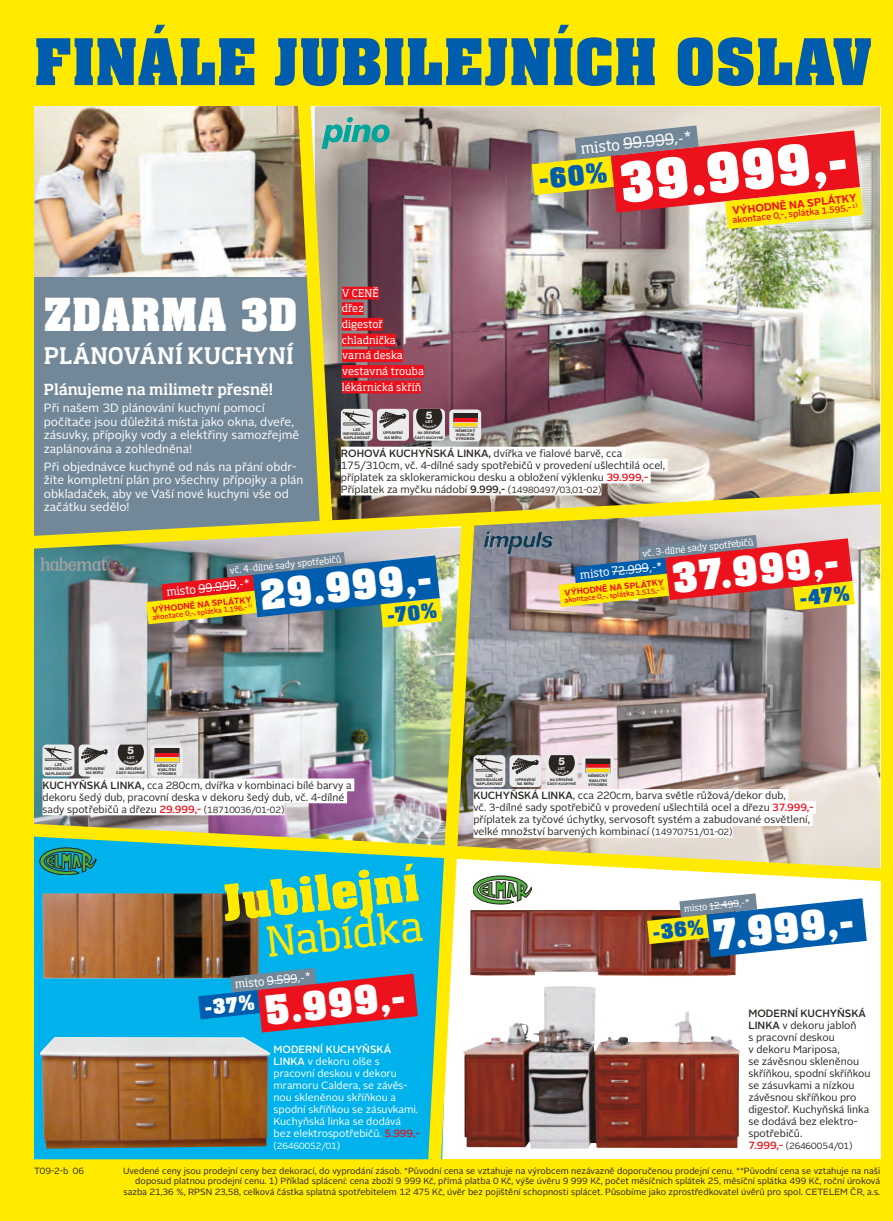
<style>
.page{position:relative;width:893px;height:1221px;background:#fff}
.page>*{position:absolute;margin:0;border:0;box-sizing:border-box;transform-origin:0 0}
.t1{font:700 70.2px "Aachen Com";color:#005dae}
.t2{font:700 60px "Aachen Com";color:#fff}
.t3{font:700 54.3px "Aachen Com";color:#ffea00}
.t4{font:700 49.5px "Aachen Com";letter-spacing:.005em;color:#fff}
.t5{font:700 45px "Aachen Com";color:#fff}
.t6{font:700 43.5px "Aachen Com";color:#fff}
.t7{font:40.65px "Soho Pro";color:#ffea00}
.t8{font:700 30px "Aachen Com";color:#005dae}
.t9{font:500 22.5px "Soho Pro";letter-spacing:.005em;color:#fff}
.t10{font:700 22.5px "Aachen Com";color:#005dae}
.t11{font:700 22.5px "Aachen Com";color:#fff}
.t12{font:500 15px "Soho Pro";letter-spacing:-.005em;color:#fff}
.t13{font:15px "Soho Pro";color:#fff}
.t14{font:12px/13.5px "Alright Sans MX Regular";color:#fff}
.t15{font:11.25px "Soho Pro";color:#fff}
.t16{font:10.8px "Alright Sans MX Bold";color:#ed111c}
.t17{font:10.5px/12px "Alright Sans MX Regular";color:#2a2521}
.t18{font:10.5px/12px "Alright Sans MX Regular";color:#fff}
.t19{font:10.5px/15.8px "Soho Pro";letter-spacing:.005em;color:#fff}
.t20{font:10.5px "Alright Sans MX Medium";color:#2a2521}
.t21{font:10.5px "Alright Sans MX Medium";color:#fff}
.t22{font:800 10.5px "Helvetica Neue LT Pro";color:#ebebeb}
.t23{font:9px/10.5px "Alright Sans MX Regular";color:#2a2521;text-align:right}
.t24{font:9px "Soho Pro";color:#fff}
.t25{font:9px "Alright Sans MX Medium";color:#ed111c}
.t26{font:9px "Alright Sans MX Regular";letter-spacing:-.005em;color:#fff}
.t27{font:8.7px "Alright Sans MX Bold";color:#ed111c}
.t28{font:7.2px "Alright Sans MX Medium";color:#ed111c}
.t29{font:700 3.75px/4.2px "Helvetica Neue LT Pro";letter-spacing:.03em;color:#2a2521;text-align:center}
.t30{font:800 3.75px "Helvetica Neue LT Pro";color:#ebebeb}
.t31{font:700 3.45px/4.1px "Helvetica Neue LT Pro";letter-spacing:.01em;color:#2a2521;text-align:center}
.s1{font-family:"Alright Sans MX Medium"}
.s2{font-family:"Alright Sans MX Medium";color:#ed111c}
.s3{font-size:9px}
.s4{font-family:"Alright Sans MX Medium";font-size:10.5px;color:#ed111c}
</style>
<div class="page">
<div style="left:0;top:0;width:893px;height:1220px;background:#ffea00"></div>
<div style="left:34px;top:881px;width:84px;height:278px;background:#00b2ec"></div>
<div style="left:34px;top:276px;width:84px;height:214px;background:#728898"></div>
<img style="left:34px;top:106px;width:84px;height:170px">
<img style="left:867px;top:106px;width:13px;height:384px">
<img style="left:867px;top:549px;width:13px;height:274px">
<img style="left:34px;top:549px;width:84px;height:274px">
<div style="left:43px;top:778px;width:311px;height:13px;background:#fff"></div>
<div style="left:43px;top:790px;width:304px;height:13px;background:#fff"></div>
<div style="left:43px;top:802px;width:241px;height:13px;background:#fff"></div>
<svg style="left:40px;top:556px;width:69px;height:15px"></svg>
<img style="left:40px;top:893px;width:78px;height:255px">
<div style="left:79px;top:744px;width:31px;height:32px;background:#ebebeb;border-radius:4px"></div>
<svg style="left:81px;top:747px;width:27px;height:16px"></svg>
<div style="left:115px;top:744px;width:32px;height:32px;background:#ebebeb;border-radius:4px"></div>
<div style="left:43px;top:744px;width:31px;height:32px;background:#ebebeb;border-radius:4px"></div>
<svg style="left:44px;top:746px;width:28px;height:18px"></svg>
<svg style="left:34px;top:490px;width:847px;height:59px;fill:#728898"></svg>
<svg style="left:34px;top:823px;width:847px;height:58px"></svg>
<img style="left:118px;top:106px;width:749px;height:1054px">
<h1 class="t1" style="left:34px;top:23px;width:839px">FINÁLE JUBILEJNÍCH OSLAV</h1>
<h3 class="t4" style="left:44px;top:287px;width:256px">ZDARMA 3D</h3>
<h3 class="t9" style="left:44px;top:339px;width:251px">PLÁNOVÁNÍ KUCHYNÍ</h3>
<h3 class="t12" style="left:44px;top:378px;width:231px">Plánujeme na milimetr přesně!</h3>
<p class="t14" style="left:44px;top:401px;width:257px">Při našem 3D plánování kuchyní pomocí počítače jsou důležitá místa jako okna, dveře, zásuvky, přípojky vody a elektřiny samozřejmě zaplánována a zohledněna!</p>
<p class="t14" style="left:44px;top:460px;width:261px">Při objednávce kuchyně od nás na přání obdr&shy;žíte kompletní plán pro všechny přípojky a plán obkladaček, aby ve Vaší nové kuchyni vše od začátku sedělo!</p>
<p class="t19" style="left:342px;top:284px;width:38px">V CENĚ</p>
<p class="t19" style="left:342px;top:316px;width:42px">digestoř</p>
<p class="t19" style="left:342px;top:300px;width:23px">dřez</p>
<p class="t19" style="left:342px;top:331px;width:84px">chladnička varná deska vestavná trouba lékárnická skříň</p>
<p class="t29" style="left:343px;top:427px;width:30px">LZE<br>INDIVIDUÁLNĚ<br>NAPLÁNOVAT</p>
<p class="t22" style="left:426px;top:409px;width:8px">5</p>
<p class="t30" style="left:426px;top:420px;width:9px">LET</p>
<p class="t31" style="left:415px;top:431px;width:30px">NA DŘEVĚNÉ<br>ČÁSTI KUCHYNĚ</p>
<p class="t29" style="left:383px;top:431px;width:21px">UPRAVENÍ<br>NA MÍRU</p>
<p class="t29" style="left:456px;top:428px;width:21px;text-align:left">NĚMECKÝ<br>KVALITNÍ<br>VÝROBEK</p>
<h3 class="t13" style="left:580px;top:138px;width:113px;rotate:-6deg">misto 99.999,-*</h3>
<h3 class="t8" style="left:537px;top:163px;width:71px;rotate:-6deg">-60%</h3>
<h2 class="t2" style="left:617px;top:150px;width:230px;rotate:-6deg">39.999,-</h2>
<p class="t16" style="left:732px;top:203px;width:126px;rotate:-6deg">VÝHODNĚ NA SPLÁTKY</p>
<p class="t25" style="left:732px;top:214px;width:127px;rotate:-6deg">AKONTACE 0,-, SPLÁTKA 1.595,- <sup>1)</sup></p>
<p class="t17" style="left:341px;top:447px;width:326px"><span class="s1">ROHOVÁ KUCHYŇSKÁ LINKA,</span> dvířka ve fialové barvě, cca 175/310cm, vč. 4-dílné sady spotřebičů v provedení ušlechtilá ocel, příplatek za sklokeramickou desku a obložení výklenku <span class="s2">39.999,- </span>Příplatek za myčku nádobí <span class="s1">9.999,-</span> <span class="s3">(14980497/03,01-02)</span></p>
<p class="t24" style="left:229px;top:564px;width:114px;rotate:-6deg">vč. 4-dílné sady spotřebičů</p>
<h3 class="t5" style="left:257px;top:570px;width:174px;rotate:-6deg">29.999,-</h3>
<p class="t15" style="left:166px;top:584px;width:85px;rotate:-6deg">misto 99.999,-*</p>
<p class="t27" style="left:152px;top:603px;width:101px;rotate:-6deg">VÝHODNĚ NA SPLÁTKY</p>
<h3 class="t10" style="left:386px;top:603px;width:52px;rotate:-6deg">-70%</h3>
<p class="t28" style="left:152px;top:612px;width:102px;rotate:-6deg">AKONTACE 0,-, SPLÁTKA 1.196,- <sup>1)</sup></p>
<p class="t24" style="left:641px;top:547px;width:114px;rotate:-6deg">vč. 3-dílné sady spotřebičů</p>
<h3 class="t5" style="left:670px;top:553px;width:169px;rotate:-6deg">37.999,-</h3>
<p class="t15" style="left:579px;top:567px;width:84px;rotate:-6deg">misto 72.999,-*</p>
<p class="t27" style="left:564px;top:586px;width:101px;rotate:-6deg">VÝHODNĚ NA SPLÁTKY</p>
<h3 class="t10" style="left:798px;top:586px;width:52px;rotate:-6deg">-47%</h3>
<p class="t28" style="left:564px;top:595px;width:102px;rotate:-6deg">AKONTACE 0,-, SPLÁTKA 1.515,- <sup>1)</sup></p>
<p class="t22" style="left:128px;top:744px;width:8px">5</p>
<p class="t30" style="left:127px;top:755px;width:9px">LET</p>
<p class="t31" style="left:116px;top:766px;width:30px">NA DŘEVĚNÉ<br>ČÁSTI KUCHYNĚ</p>
<p class="t29" style="left:44px;top:762px;width:30px">LZE<br>INDIVIDUÁLNĚ<br>NAPLÁNOVAT</p>
<p class="t29" style="left:157px;top:763px;width:21px;text-align:left">NĚMECKÝ<br>KVALITNÍ<br>VÝROBEK</p>
<p class="t29" style="left:85px;top:766px;width:21px">UPRAVENÍ<br>NA MÍRU</p>
<p class="t17" style="left:43px;top:779px;width:311px"><span class="s1">KUCHYŇSKÁ LINKA,</span> cca 280cm, dvířka v kombinaci bílé barvy a dekoru šedý dub, pracovní deska v dekoru šedý dub, vč. 4-dílné sady spotřebičů a dřezu <span class="s2">29.999,-</span> <span class="s3">(18710036/01-02)</span></p>
<h3 class="t3" style="left:220px;top:873px;width:200px;rotate:-6deg">JUBILEJNÍ</h3>
<h3 class="t7" style="left:263px;top:914px;width:159px;rotate:-6deg">Nabídka</h3>
<p class="t15" style="left:234px;top:976px;width:78px;rotate:-6deg">misto 9.599,-*</p>
<h3 class="t6" style="left:262px;top:986px;width:143px;rotate:-6deg">5.999,-</h3>
<h3 class="t11" style="left:203px;top:994px;width:52px;rotate:-6deg">-37%</h3>
<p class="t21" style="left:274px;top:1041px;width:119px">MODERNÍ KUCHYŇSKÁ</p>
<p class="t18" style="left:274px;top:1055px;width:148px"><span class="s1">LINKA</span> v dekoru olše s pracovní deskou v dekoru mramoru Caldera, se závěs&shy;nou skleněnou skříňkou a spodní skříňkou se zásuvkami.<br>Kuchyňská linka se dodává bez elektrospotřebičů. <span class="s2">5.999,-</span></p>
<p class="t26" style="left:274px;top:1139px;width:68px">(26460052/01)</p>
<p class="t22" style="left:558px;top:755px;width:8px">5</p>
<p class="t30" style="left:558px;top:766px;width:9px">LET</p>
<p class="t31" style="left:547px;top:777px;width:30px">NA DŘEVĚNÉ<br>ČÁSTI KUCHYNĚ</p>
<p class="t29" style="left:475px;top:773px;width:30px">LZE<br>INDIVIDUÁLNĚ<br>NAPLÁNOVAT</p>
<p class="t29" style="left:588px;top:773px;width:21px;text-align:left">NĚMECKÝ<br>KVALITNÍ<br>VÝROBEK</p>
<p class="t29" style="left:516px;top:777px;width:21px">UPRAVENÍ<br>NA MÍRU</p>
<p class="t17" style="left:473px;top:789px;width:342px"><span class="s1">KUCHYŇSKÁ LINKA</span>, cca 220cm, barva světle růžová/dekor dub,<br>vč. 3-dílné sady spotřebičů v provedení ušlechtilá ocel a dřezu <span class="s2">37.999,- </span>příplatek za tyčové úchytky, servosoft systém a zabudované osvětlení, velké množství barvených kombinací <span class="s3">(14970751/01-02)</span></p>
<p class="t24" style="left:683px;top:902px;width:68px;rotate:-6deg">misto 12.499,-*</p>
<h3 class="t5" style="left:711px;top:910px;width:143px;rotate:-6deg">7.999,-</h3>
<h3 class="t10" style="left:651px;top:919px;width:53px;rotate:-6deg">-36%</h3>
<p class="t20" style="left:748px;top:1005px;width:119px">MODERNÍ KUCHYŇSKÁ</p>
<p class="t17" style="left:748px;top:1019px;width:124px"><span class="s1">LINKA</span> v dekoru jabloň<br>s pracovní deskou<br>v dekoru Mariposa,<br>se závěsnou skleněnou skříňkou, spodní skříňkou se zásuvkami a nízkou závěsnou skříňkou pro digestoř. Kuchyňská linka se dodává bez elektro&shy;spotřebičů.</p>
<p class="t23" style="left:748px;top:1140px;width:106px"><span class="s4">7.999,-</span> (26460054/01)</p>
<p class="t23" style="left:34px;top:1165px;width:52px">T09-2-b 06</p>
<p class="t23" style="left:123px;top:1165px;width:759px">Uvedené ceny jsou prodejní ceny bez dekorací, do vyprodání zásob. *Původní cena se vztahuje na výrobcem nezávazně doporučenou prodejní cenu. **Původní cena se vztahuje na naši doposud platnou prodejní cenu. 1) Příklad splácení: cena zboží 9 999 Kč, přímá platba 0 Kč, výše úvěru 9 999 Kč, počet měsíčních splátek 25, měsíční splátka 499 Kč, roční úroková sazba 21,36 %, RPSN 23,58, celková částka splatná spotřebitelem 12 475 Kč, úvěr bez pojištění schopnosti splácet. Působíme jako zprostředkovatel úvěrů pro spol. CETELEM ČR, a.s.</p>
</div>
